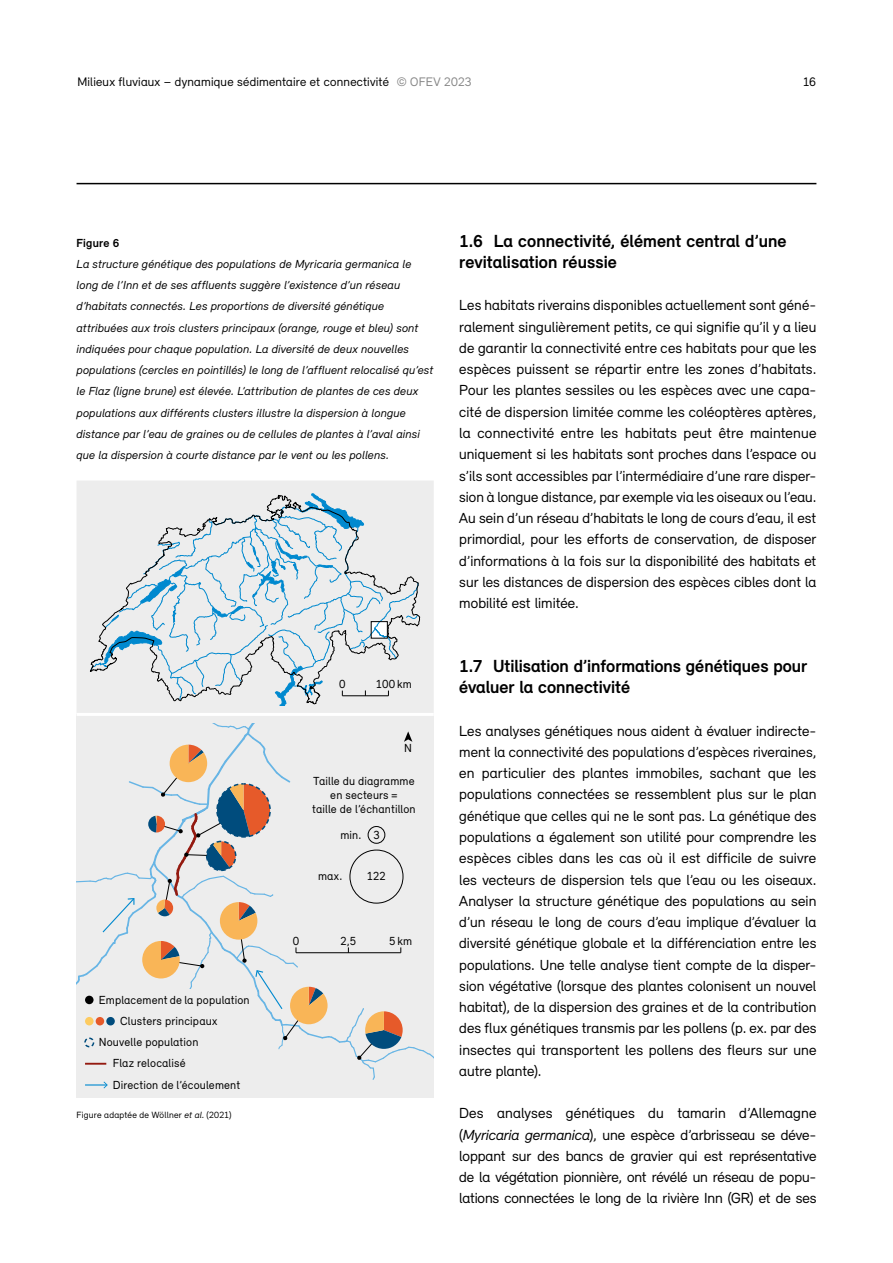
<style>
.page{position:relative;width:893px;height:1263px;background:#fff}
.page>*{position:absolute;margin:0;border:0;box-sizing:border-box;transform-origin:0 0}
._07_Titel_nr{font:700 18px/21.3px "Relevant";color:#000}
._07_Grundtext{font:15px/21.3px "Relevant";color:#000;text-align:justify}
.t1{font:12.75px "Relevant";letter-spacing:.015em;color:#000}
._08_Legende_Titel{font:italic 12px/21.3px "Relevant";letter-spacing:.015em;color:#000}
.t2{font:12px/14.4px "Relevant";letter-spacing:.015em;color:#000}
._08_Legende_Titel-2{font:700 12px "Relevant";letter-spacing:.02em;color:#000}
._08_Quelle{font:9.3px "Relevant";letter-spacing:.025em;color:#000}
.s1{color:#878787}
.s2{font-style:italic}
</style>
<div class="page">
<hr style="left:77px;top:183px;width:739px;height:1px;background:#000">
<div style="left:77px;top:481px;width:357px;height:232px;background:#ededed"></div>
<div style="left:77px;top:1088px;width:357px;height:9px;background:#ededed"></div>
<svg style="left:77px;top:723px;width:357px;height:365px;background:#e4e2e0"></svg>
<div style="left:81px;top:721px;width:65px;height:28px;background:#ededed"></div>
<div style="left:307px;top:721px;width:65px;height:28px;background:#ededed"></div>
<div style="left:77px;top:714px;width:357px;height:9px;background:#ededed"></div>
<hr style="left:77px;top:713px;width:357px;height:3px;background:#fff">
<svg style="left:89px;top:493px;width:329px;height:220px;background:#d7e0e5"></svg>
<p class="t1" style="left:77px;top:74px;width:396px">Milieux fluviaux – dynamique sédimentaire et connectivité <span class="s1">© OFEV 2023</span></p>
<p class="t1" style="left:803px;top:74px;width:15px">16</p>
<p class="_08_Legende_Titel-2" style="left:77px;top:235px;width:44px">Figure 6</p>
<p class="_08_Legende_Titel" style="left:77px;top:252px;width:358px">La structure génétique des populations de Myricaria germanica le long de l’Inn et de ses affluents suggère l’existence d’un réseau d’habitats connectés. Les proportions de diversité génétique attribuées aux trois clusters principaux (orange, rouge et bleu) sont indiquées pour chaque population. La diversité de deux nouvelles populations (cercles en pointillés) le long de l’affluent relocalisé qu’est le Flaz (ligne brune) est élevée. L’attribution de plantes de ces deux populations aux différents clusters illustre la dispersion à longue distance par l’eau de graines ou de cellules de plantes à l’aval ainsi que la dispersion à courte distance par le vent ou les pollens.</p>
<p class="t2" style="left:339px;top:676px;width:8px">0</p>
<p class="t2" style="left:376px;top:676px;width:38px">100 km</p>
<p class="t2" style="left:404px;top:740px;width:9px">N</p>
<p class="t2" style="left:312px;top:773px;width:105px;text-align:center">Taille du diagramme en secteurs =<br>taille de l’échantillon</p>
<p class="t2" style="left:340px;top:827px;width:41px">min. 3</p>
<p class="t2" style="left:318px;top:868px;width:26px">max.</p>
<p class="t2" style="left:367px;top:868px;width:21px">122</p>
<p class="t2" style="left:99px;top:992px;width:152px">Emplacement de la population</p>
<p class="t2" style="left:120px;top:1013px;width:99px">Clusters principaux</p>
<p class="t2" style="left:99px;top:1034px;width:101px">Nouvelle population</p>
<p class="t2" style="left:113px;top:1052px;width:129px;line-height:21.3px">Flaz relocalisé<br>Direction de l’écoulement</p>
<p class="_08_Quelle" style="left:77px;top:1110px;width:157px">Figure adaptée de Wöllner <span class="s2">et al.</span> (2021)</p>
<p class="t2" style="left:293px;top:933px;width:8px">0</p>
<p class="t2" style="left:341px;top:933px;width:17px">2,5</p>
<p class="t2" style="left:389px;top:933px;width:25px">5km</p>
<h2 class="_07_Titel_nr" style="left:459px;top:230px;width:329px">1.6 La connectivité, élément central d’une revitalisation réussie</h2>
<p class="_07_Grundtext" style="left:459px;top:294px;width:359px">Les habitats riverains disponibles actuellement sont géné&shy;ralement singulièrement petits, ce qui signifie qu’il y a lieu de garantir la connectivité entre ces habitats pour que les espèces puissent se répartir entre les zones d’habitats.<br>Pour les plantes sessiles ou les espèces avec une capa&shy;cité de dispersion limitée comme les coléoptères aptères, la connectivité entre les habitats peut être maintenue uniquement si les habitats sont proches dans l’espace ou s’ils sont accessibles par l’intermédiaire d’une rare disper&shy;sion à longue distance, par exemple via les oiseaux ou l’eau.<br>Au sein d’un réseau d’habitats le long de cours d’eau, il est primordial, pour les efforts de conservation, de disposer d’informations à la fois sur la disponibilité des habitats et sur les distances de dispersion des espèces cibles dont la mobilité est limitée.</p>
<h2 class="_07_Titel_nr" style="left:459px;top:655px;width:349px">1.7 Utilisation d’informations génétiques pour évaluer la connectivité</h2>
<p class="_07_Grundtext" style="left:459px;top:720px;width:359px">Les analyses génétiques nous aident à évaluer indirecte&shy;ment la connectivité des populations d’espèces riveraines, en particulier des plantes immobiles, sachant que les populations connectées se ressemblent plus sur le plan génétique que celles qui ne le sont pas. La génétique des populations a également son utilité pour comprendre les espèces cibles dans les cas où il est difficile de suivre les vecteurs de dispersion tels que l’eau ou les oiseaux.<br>Analyser la structure génétique des populations au sein d’un réseau le long de cours d’eau implique d’évaluer la diversité génétique globale et la différenciation entre les populations. Une telle analyse tient compte de la disper&shy;sion végétative (lorsque des plantes colonisent un nouvel habitat), de la dispersion des graines et de la contribution des flux génétiques transmis par les pollens (p. ex. par des insectes qui transportent les pollens des fleurs sur une autre plante).</p>
<p class="_07_Grundtext" style="left:459px;top:1102px;width:359px">Des analyses génétiques du tamarin d’Allemagne (<span class="s2">Myricaria germanica</span>), une espèce d’arbrisseau se déve&shy;loppant sur des bancs de gravier qui est représentative de la végétation pionnière, ont révélé un réseau de popu&shy;lations connectées le long de la rivière Inn (GR) et de ses</p>
</div>
